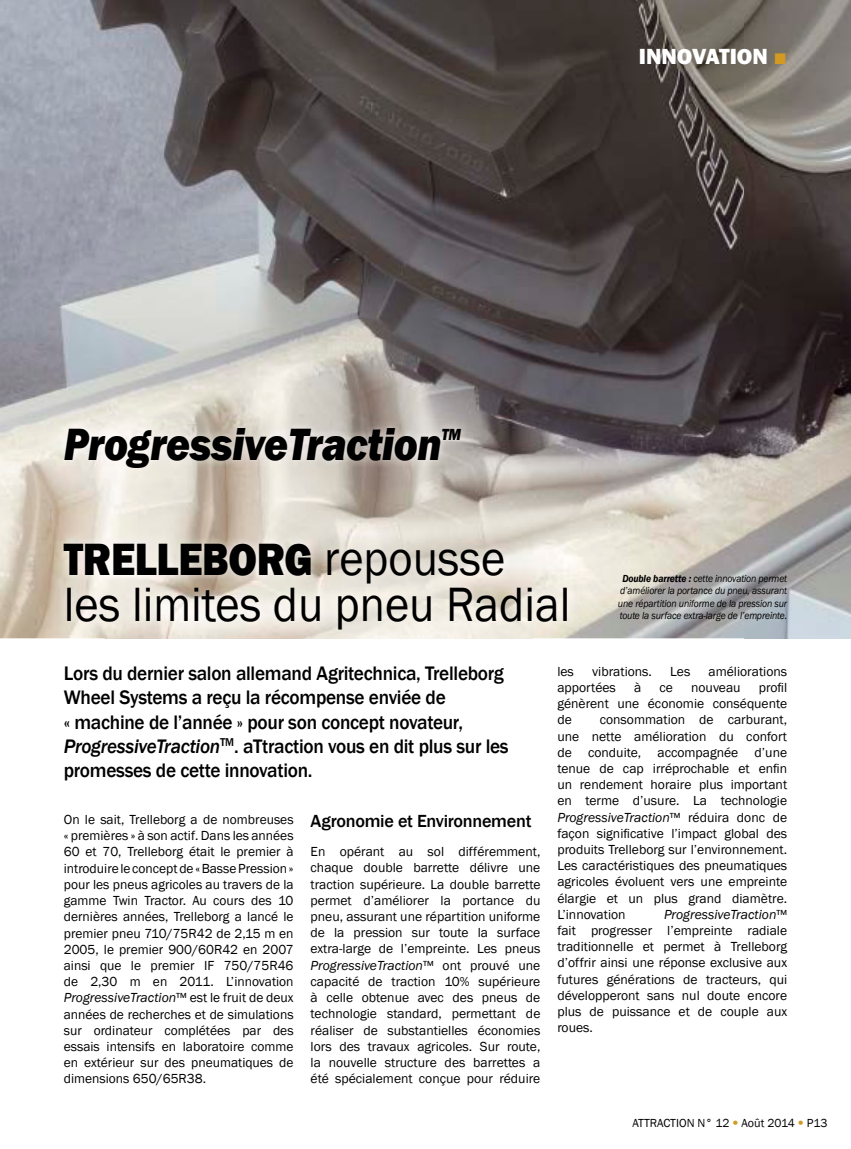
<style>
.page{position:relative;width:851px;height:1149px;background:#fff}
.page>*{position:absolute;margin:0;border:0;box-sizing:border-box;transform-origin:0 0}
.t1{font:49.5px "Franklin Gothic";color:#000;scale:.94 1}
.t2{font:italic 800 46.5px "Franklin Gothic";letter-spacing:-.01em;color:#000;scale:.89 1}
.t3{font:800 46.5px "Franklin Gothic";letter-spacing:-.01em;color:#000;scale:.89 1}
.t4{font:800 22.5px "Franklin Gothic";color:#fff}
.t5{font:500 20.1px/24.2px "Franklin Gothic";letter-spacing:-.015em;color:#000;scale:.96 1}
.t6{font:500 18px "Franklin Gothic";letter-spacing:-.015em;color:#000}
.t7{font:italic 800 16.5px "Franklin Gothic";color:#000;scale:.89 1}
.t8{font:13.5px/16.2px "Franklin Gothic";color:#000;text-align:justify}
.t9{font:12px "Franklin Gothic";color:#000}
.t10{font:italic 10.5px/12.6px "Franklin Gothic";letter-spacing:-.015em;color:#000;text-align:center;scale:.92 1}
.s1{color:#d39a22}
.s2{font-weight:400;font-size:49.5px}
.s3{font-weight:600}
.s4{font-style:italic}
.s5{font-family:"Helvetica Neue";font-weight:300;color:#d39a22}
</style>
<div class="page">
<img style="left:0;top:0;width:744px;height:425px">
<img style="left:744px;top:0;width:106px;height:638px">
<img style="left:0;top:425px;width:106px;height:213px">
<img style="left:532px;top:425px;width:213px;height:213px">
<img style="left:55px;top:419px;width:521px;height:218px">
<h3 class="t4" style="left:638px;top:41px;width:150px">INNOVATION <span class="s1">■</span></h3>
<h2 class="t2" style="left:64px;top:414px;width:426px">ProgressiveTraction</h2>
<p class="t7" style="left:441px;top:423px;width:24px">TM</p>
<h2 class="t3" style="left:64px;top:528px;width:497px">TRELLEBORG <span class="s2">repousse</span></h2>
<h1 class="t1" style="left:64px;top:573px;width:540px">les limites du pneu Radial</h1>
<p class="t10" style="left:618px;top:572px;width:185px"><span class="s3">Double barrette :</span> cette innovation permet d’améliorer la portance du pneu, assurant une répartition uniforme de la pression sur toute la surface extra-large de l’empreinte.</p>
<p class="t5" style="left:64px;top:661px;width:465px">Lors du dernier salon allemand Agritechnica, Trelleborg Wheel Systems a reçu la récompense enviée de<br>« machine de l’année » pour son concept novateur, <span class="s4">ProgressiveTraction</span><sup>TM</sup>. aTtraction vous en dit plus sur les promesses de cette innovation.</p>
<p class="t8" style="left:64px;top:811px;width:231px">On le sait, Trelleborg a de nombreuses « premières » à son actif. Dans les années 60 et 70, Trelleborg était le premier à introduire le concept de « Basse Pression » pour les pneus agricoles au travers de la gamme Twin Tractor. Au cours des 10 dernières années, Trelleborg a lancé le premier pneu 710/75R42 de 2,15 m en 2005, le premier 900/60R42 en 2007 ainsi que le premier IF 750/75R46 de 2,30 m en 2011. L’innovation <span class="s4">ProgressiveTraction</span>™ est le fruit de deux années de recherches et de simulations sur ordinateur complétées par des essais intensifs en laboratoire comme en extérieur sur des pneumatiques de dimensions 650/65R38.</p>
<h3 class="t6" style="left:310px;top:809px;width:222px">Agronomie et Environnement</h3>
<p class="t8" style="left:310px;top:843px;width:231px">En opérant au sol différemment, chaque double barrette délivre une traction supérieure. La double barrette permet d’améliorer la portance du pneu, assurant une répartition uniforme de la pression sur toute la surface extra-large de l’empreinte. Les pneus <span class="s4">ProgressiveTraction</span>™ ont prouvé une capacité de traction 10% supérieure à celle obtenue avec des pneus de technologie standard, permettant de réaliser de substantielles économies lors des travaux agricoles. Sur route, la nouvelle structure des barrettes a été spécialement conçue pour réduire</p>
<p class="t8" style="left:557px;top:663px;width:18px">les</p>
<p class="t8" style="left:592px;top:663px;width:61px">vibrations.</p>
<p class="t8" style="left:670px;top:663px;width:22px">Les</p>
<p class="t8" style="left:708px;top:663px;width:80px">améliorations</p>
<p class="t8" style="left:557px;top:679px;width:60px">apportées</p>
<p class="t8" style="left:634px;top:679px;width:9px">à</p>
<p class="t8" style="left:659px;top:679px;width:15px">ce</p>
<p class="t8" style="left:691px;top:679px;width:51px">nouveau</p>
<p class="t8" style="left:557px;top:679px;width:231px;text-indent:201px">profil génèrent une économie conséquente de</p>
<p class="t8" style="left:557px;top:711px;width:231px;text-indent:42px">consommation de carburant, une nette amélioration du confort de conduite, accompagnée d’une tenue de cap irréprochable et enfin un rendement horaire plus important en terme d’usure. La technologie <span class="s4">ProgressiveTraction</span>™ réduira donc de façon significative l’impact global des produits Trelleborg sur l’environnement.<br>Les caractéristiques des pneumatiques agricoles évoluent vers une empreinte élargie et un plus grand diamètre.<br>L’innovation</p>
<p class="t8" style="left:557px;top:906px;width:231px;text-indent:107px"><span class="s4">ProgressiveTraction</span>™ fait progresser l’empreinte radiale traditionnelle et permet à Trelleborg d’offrir ainsi une réponse exclusive aux futures générations de tracteurs, qui développeront sans nul doute encore plus de puissance et de couple aux roues.</p>
<p class="t9" style="left:632px;top:1114px;width:196px">ATTRACTION N° 12 <span class="s5">•</span> Août 2014 <span class="s5">•</span> P13</p>
</div>
